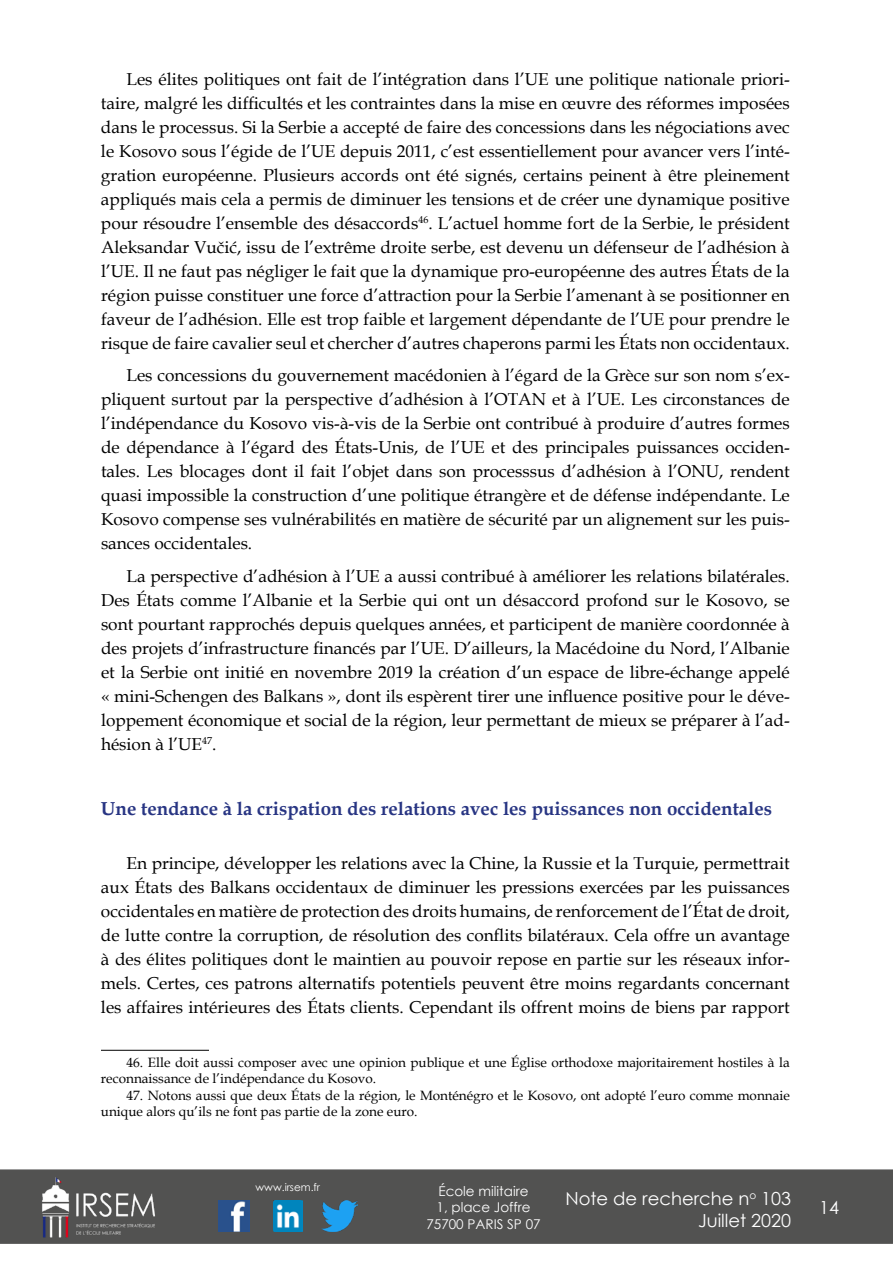
<style>
.page{position:relative;width:893px;height:1263px;background:#fff}
.page>*{position:absolute;margin:0;border:0;box-sizing:border-box;transform-origin:0 0}
.t1{font:700 18.75px "Book Antiqua";color:#283583}
.t2{font:18px/21.6px "Century Gothic";color:#fff;text-align:right}
.t3{font:17.25px/24px "Book Antiqua";color:#000;text-align:justify}
.t4{font:13.5px/16.5px "Book Antiqua";color:#000}
.t5{font:13.5px/16.2px "Century Gothic";color:#fff;text-align:center}
.t6{font:10.5px "Century Gothic";color:#fff}
</style>
<div class="page">
<div style="left:0;top:1169px;width:893px;height:75px;background:#525251"></div>
<img style="left:39px;top:1169px;width:117px;height:75px">
<img style="left:322px;top:1200px;width:36px;height:32px">
<img style="left:218px;top:1200px;width:31px;height:32px">
<img style="left:274px;top:1200px;width:28px;height:32px">
<hr style="left:101px;top:1050px;width:108px;height:1px;background:#000">
<p class="t3" style="left:101px;top:67px;width:690px;text-indent:26px">Les élites politiques ont fait de l’intégration dans l’UE une politique nationale priori&shy;taire, malgré les difficultés et les contraintes dans la mise en œuvre des réformes imposées dans le processus. Si la Serbie a accepté de faire des concessions dans les négociations avec le Kosovo sous l’égide de l’UE depuis 2011, c’est essentiellement pour avancer vers l’inté&shy;gration européenne. Plusieurs accords ont été signés, certains peinent à être pleinement appliqués mais cela a permis de diminuer les tensions et de créer une dynamique positive pour résoudre l’ensemble des désaccords<sup>46</sup>. L’actuel homme fort de la Serbie, le président Aleksandar Vučić, issu de l’extrême droite serbe, est devenu un défenseur de l’adhésion à l’UE. Il ne faut pas négliger le fait que la dynamique pro-européenne des autres États de la région puisse constituer une force d’attraction pour la Serbie l’amenant à se positionner en faveur de l’adhésion. Elle est trop faible et largement dépendante de l’UE pour prendre le risque de faire cavalier seul et chercher d’autres chaperons parmi les États non occidentaux.</p>
<p class="t3" style="left:101px;top:363px;width:690px;text-indent:26px">Les concessions du gouvernement macédonien à l’égard de la Grèce sur son nom s’ex&shy;pliquent surtout par la perspective d’adhésion à l’OTAN et à l’UE. Les circonstances de l’indépendance du Kosovo vis-à-vis de la Serbie ont contribué à produire d’autres formes de dépendance à l’égard des États-Unis, de l’UE et des principales puissances occiden&shy;tales. Les blocages dont il fait l’objet dans son processsus d’adhésion à l’ONU, rendent quasi impossible la construction d’une politique étrangère et de défense indépendante. Le Kosovo compense ses vulnérabilités en matière de sécurité par un alignement sur les puis&shy;sances occidentales.</p>
<p class="t3" style="left:101px;top:564px;width:690px;text-indent:26px">La perspective d’adhésion à l’UE a aussi contribué à améliorer les relations bilatérales.<br>Des États comme l’Albanie et la Serbie qui ont un désaccord profond sur le Kosovo, se sont pourtant rapprochés depuis quelques années, et participent de manière coordonnée à des projets d’infrastructure financés par l’UE. D’ailleurs, la Macédoine du Nord, l’Albanie et la Serbie ont initié en novembre 2019 la création d’un espace de libre-échange appelé « mini-Schengen des Balkans », dont ils espèrent tirer une influence positive pour le déve&shy;loppement économique et social de la région, leur permettant de mieux se préparer à l’ad&shy;hésion à l’UE<sup>47</sup>.</p>
<p class="t1" style="left:101px;top:796px;width:673px">Une tendance à la crispation des relations avec les puissances non occidentales</p>
<p class="t3" style="left:101px;top:850px;width:690px;text-indent:26px">En principe, développer les relations avec la Chine, la Russie et la Turquie, permettrait aux États des Balkans occidentaux de diminuer les pressions exercées par les puissances occidentales en matière de protection des droits humains, de renforcement de l’État de droit, de lutte contre la corruption, de résolution des conflits bilatéraux. Cela offre un avantage à des élites politiques dont le maintien au pouvoir repose en partie sur les réseaux infor&shy;mels. Certes, ces patrons alternatifs potentiels peuvent être moins regardants concernant les affaires intérieures des États clients. Cependant ils offrent moins de biens par rapport</p>
<p class="t4" style="left:101px;top:1053px;width:690px;text-indent:26px">46. Elle doit aussi composer avec une opinion publique et une Église orthodoxe majoritairement hostiles à la reconnaissance de l’indépendance du Kosovo.</p>
<p class="t4" style="left:101px;top:1086px;width:690px;text-indent:26px">47. Notons aussi que deux États de la région, le Monténégro et le Kosovo, ont adopté l’euro comme monnaie unique alors qu’ils ne font pas partie de la zone euro.</p>
<p class="t6" style="left:256px;top:1179px;width:66px">www.irsem.fr</p>
<p class="t5" style="left:426px;top:1183px;width:116px">École militaire<br>1, place Joffre<br>75700 PARIS SP 07</p>
<p class="t2" style="left:565px;top:1187px;width:227px">Note de recherche n<sup>o</sup> 103<br>Juillet 2020</p>
<p class="t2" style="left:819px;top:1196px;width:21px">14</p>
</div>
